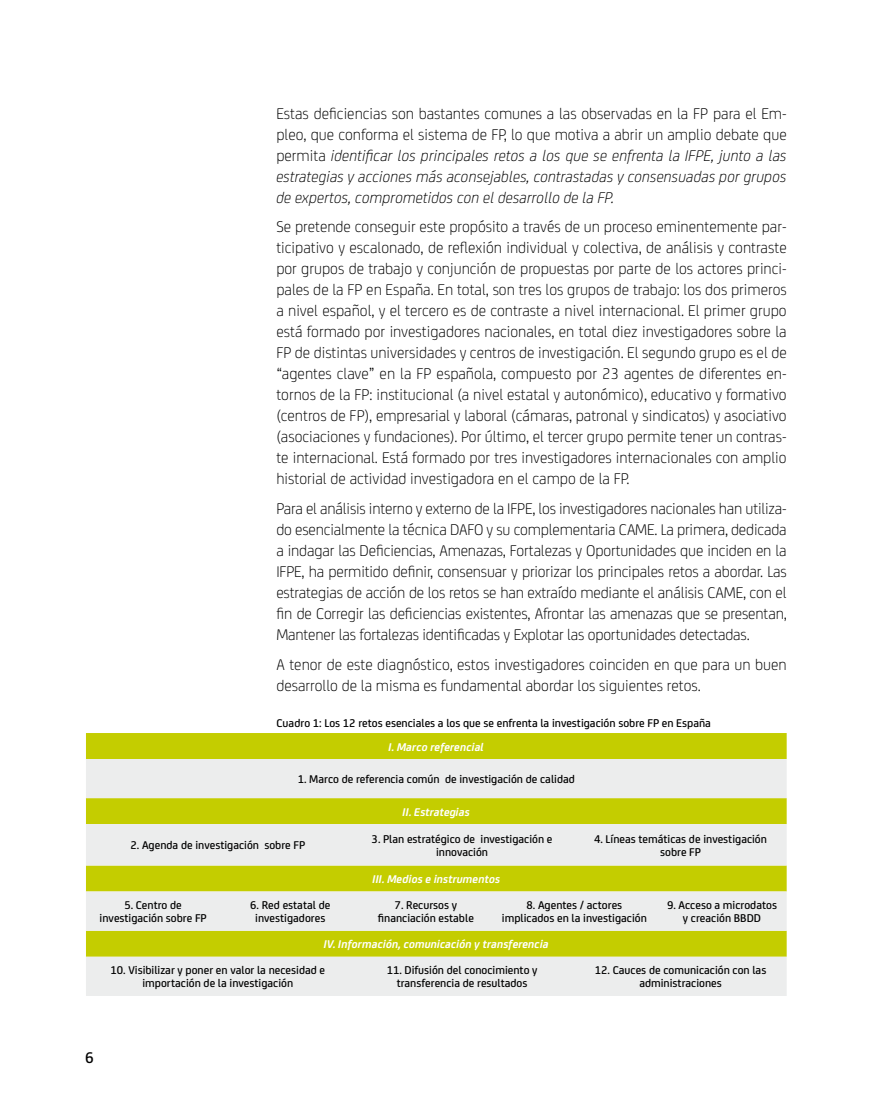
<style>
.page{position:relative;width:893px;height:1106px;background:#fff}
.page>*{position:absolute;margin:0;border:0;box-sizing:border-box;transform-origin:0 0}
.t1{font:300 16.5px/21px "Bankia";color:#000;text-align:justify}
.t2{font:italic 300 16.5px/21px "Bankia";color:#000;text-align:justify}
.t3{font:500 16.5px "Bankia";color:#000}
.t4{font:500 12px/13.2px "Bankia";color:#000;text-align:center}
.t5{font:italic 700 12px "Bankia";color:#fff}
.s1{font-style:normal}
</style>
<div class="page">
<div style="left:86px;top:733px;width:701px;height:26px;background:#c4cd00"></div>
<svg style="left:86px;top:759px;width:701px;height:237px;background:#dfe2a0"></svg>
<p class="t2" style="left:276px;top:102px;width:512px"><span class="s1">Estas deficiencias son bastantes comunes a las observadas en la FP para el Em&shy;pleo, que conforma el sistema de FP, lo que motiva a abrir un amplio debate que permita</span> identificar los principales retos a los que se enfrenta la IFPE, junto a las estrategias y acciones más aconsejables, contrastadas y consensuadas por grupos de expertos, comprometidos con el desarrollo de la FP.</p>
<p class="t1" style="left:276px;top:215px;width:512px">Se pretende conseguir este propósito a través de un proceso eminentemente par&shy;ticipativo y escalonado, de reflexión individual y colectiva, de análisis y contraste por grupos de trabajo y conjunción de propuestas por parte de los actores princi&shy;pales de la FP en España. En total, son tres los grupos de trabajo: los dos primeros a nivel español, y el tercero es de contraste a nivel internacional. El primer grupo está formado por investigadores nacionales, en total diez investigadores sobre la FP de distintas universidades y centros de investigación. El segundo grupo es el de “agentes clave” en la FP española, compuesto por 23 agentes de diferentes en&shy;tornos de la FP: institucional (a nivel estatal y autonómico), educativo y formativo (centros de FP), empresarial y laboral (cámaras, patronal y sindicatos) y asociativo (asociaciones y fundaciones). Por último, el tercer grupo permite tener un contras&shy;te internacional. Está formado por tres investigadores internacionales con amplio historial de actividad investigadora en el campo de la FP.</p>
<p class="t1" style="left:276px;top:497px;width:512px">Para el análisis interno y externo de la IFPE, los investigadores nacionales han utiliza&shy;do esencialmente la técnica DAFO y su complementaria CAME. La primera, dedicada a indagar las Deficiencias, Amenazas, Fortalezas y Oportunidades que inciden en la IFPE, ha permitido definir, consensuar y priorizar los principales retos a abordar. Las estrategias de acción de los retos se han extraído mediante el análisis CAME, con el fin de Corregir las deficiencias existentes, Afrontar las amenazas que se presentan, Mantener las fortalezas identificadas y Explotar las oportunidades detectadas.</p>
<p class="t1" style="left:276px;top:652px;width:512px">A tenor de este diagnóstico, estos investigadores coinciden en que para un buen desarrollo de la misma es fundamental abordar los siguientes retos.</p>
<p class="t4" style="left:276px;top:715px;width:436px">Cuadro 1: Los 12 retos esenciales a los que se enfrenta la investigación sobre FP en España</p>
<p class="t5" style="left:389px;top:737px;width:97px">I. Marco referencial</p>
<p class="t4" style="left:298px;top:771px;width:279px">1. Marco de referencia común de investigación de calidad</p>
<p class="t5" style="left:403px;top:802px;width:69px">II. Estrategias</p>
<p class="t4" style="left:130px;top:838px;width:176px">2. Agenda de investigación sobre FP</p>
<p class="t4" style="left:372px;top:831px;width:182px">3. Plan estratégico de investigación e innovación</p>
<p class="t4" style="left:594px;top:831px;width:174px">4. Líneas temáticas de investigación sobre FP</p>
<p class="t5" style="left:372px;top:870px;width:129px">III. Medios e instrumentos</p>
<p class="t4" style="left:100px;top:897px;width:109px">5. Centro de investigación sobre FP</p>
<p class="t4" style="left:250px;top:897px;width:82px">6. Red estatal de investigadores</p>
<p class="t4" style="left:378px;top:897px;width:98px">7. Recursos y financiación estable</p>
<p class="t4" style="left:502px;top:897px;width:146px">8. Agentes / actores implicados en la investigación</p>
<p class="t4" style="left:667px;top:897px;width:111px">9. Acceso a microdatos y creación BBDD</p>
<p class="t5" style="left:324px;top:935px;width:227px">IV. Información, comunicación y transferencia</p>
<p class="t4" style="left:111px;top:963px;width:216px">10. Visibilizar y poner en valor la necesidad e importación de la investigación</p>
<p class="t4" style="left:387px;top:963px;width:152px">11. Difusión del conocimiento y transferencia de resultados</p>
<p class="t4" style="left:595px;top:963px;width:173px">12. Cauces de comunicación con las administraciones</p>
<p class="t3" style="left:85px;top:1045px;width:10px">6</p>
</div>
